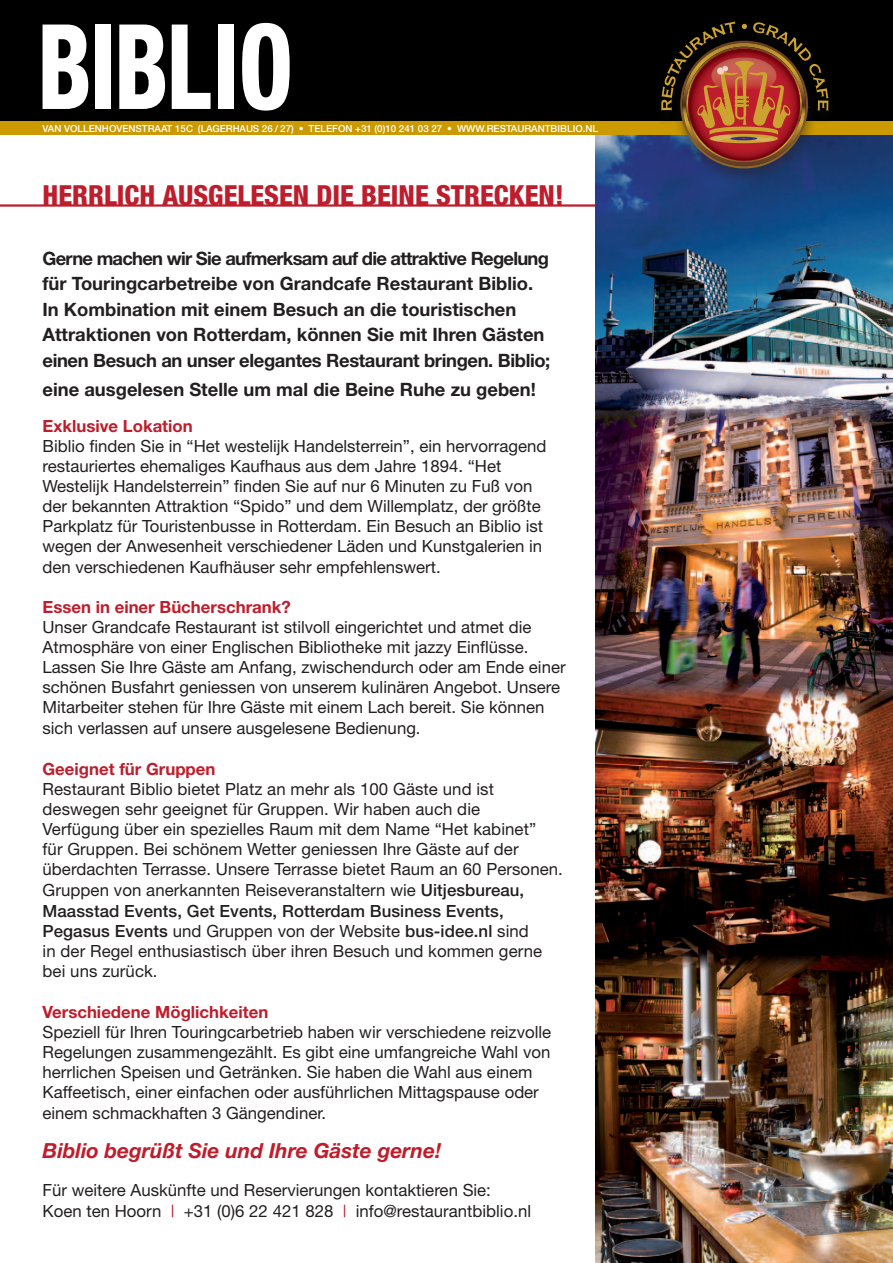
<style>
.page{position:relative;width:893px;height:1263px;background:#fff}
.page>*{position:absolute;margin:0;border:0;box-sizing:border-box;transform-origin:0 0}
.t1{font:800 condensed 118.2px "Helvetica Neue";letter-spacing:-.02em;color:#fff;scale:.8 1}
.t2{font:800 condensed 27.75px "Helvetica Neue";color:#be1d2c}
.t3{font:italic 700 20.85px "Helvetica Neue";color:#be1d2c}
.t4{font:700 18.45px/25.7px "Helvetica Neue";color:#231f20}
.t5{font:16.8px/20.2px "Helvetica Neue";color:#231f20}
.t6{font:700 16.8px "Helvetica Neue";color:#be1d2c}
.t7{font:500 9.75px "Helvetica Neue";color:#fff}
.s1{font-weight:500}
.s2{color:#be1d2c}
</style>
<div class="page">
<hr style="left:0;top:204px;width:619px;height:3px;background:#be1d2c">
<img style="left:595px;top:135px;width:298px;height:1128px">
<div style="left:0;top:0;width:893px;height:123px;background:#000001"></div>
<div style="left:0;top:121px;width:893px;height:14px;background:#cb9a00"></div>
<div style="left:654px;top:22px;width:185px;height:164px;background:#231f20;opacity:.4"></div>
<svg style="left:661px;top:21px;width:168px;height:147px"></svg>
<h1 class="t1" style="left:38px;top:-6px;width:321px">BIBLIO</h1>
<p class="t7" style="left:43px;top:123px;width:557px">Van Vollenhovenstraat 15c (Lagerhaus 26 / 27) • telefon +31 (0)10 241 03 27 • www.restaurantbiblio.nl</p>
<h2 class="t2" style="left:43px;top:178px;width:523px">HERRLICH AUSGELESEN DIE BEINE STRECKEN!</h2>
<p class="t4" style="left:43px;top:245px;width:509px">Gerne machen wir Sie aufmerksam auf die attraktive Regelung für Touringcarbetreibe von Grandcafe Restaurant Biblio.<br>In Kombination mit einem Besuch an die touristischen Attraktionen von Rotterdam, können Sie mit Ihren Gästen einen Besuch an unser elegantes Restaurant bringen. Biblio;</p>
<p class="t4" style="left:43px;top:376px;width:495px">eine ausgelesen Stelle um mal die Beine Ruhe zu geben!</p>
<p class="t6" style="left:43px;top:415px;width:152px">Exklusive Lokation</p>
<p class="t5" style="left:43px;top:435px;width:505px">Biblio finden Sie in “Het westelijk Handelsterrein”, ein hervorragend restauriertes ehemaliges Kaufhaus aus dem Jahre 1894. “Het Westelijk Handelsterrein” finden Sie auf nur 6 Minuten zu Fuß von der bekannten Attraktion “Spido” und dem Willemplatz, der größte Parkplatz für Touristenbusse in Rotterdam. Ein Besuch an Biblio ist wegen der Anwesenheit verschiedener Läden und Kunstgalerien in den verschiedenen Kaufhäuser sehr empfehlenswert.</p>
<p class="t6" style="left:43px;top:597px;width:250px">Essen in einer Bücherschrank?</p>
<p class="t5" style="left:43px;top:617px;width:525px">Unser Grandcafe Restaurant ist stilvoll eingerichtet und atmet die Atmosphäre von einer Englischen Bibliotheke mit jazzy Einflüsse.<br>Lassen Sie Ihre Gäste am Anfang, zwischendurch oder am Ende einer schönen Busfahrt geniessen von unserem kulinären Angebot. Unsere Mitarbeiter stehen für Ihre Gäste mit einem Lach bereit. Sie können sich verlassen auf unsere ausgelesene Bedienung.</p>
<p class="t6" style="left:43px;top:759px;width:174px">Geeignet für Gruppen</p>
<p class="t5" style="left:43px;top:779px;width:522px">Restaurant Biblio bietet Platz an mehr als 100 Gäste und ist deswegen sehr geeignet für Gruppen. Wir haben auch die<br>Verfügung über ein spezielles Raum mit dem Name “Het kabinet”<br>für Gruppen. Bei schönem Wetter geniessen Ihre Gäste auf der überdachten Terrasse. Unsere Terrasse bietet Raum an 60 Personen.<br>Gruppen von anerkannten Reiseveranstaltern wie <span class="s1">Uitjesbureau, Maasstad Events, G et Events, Rotterdam B usiness Events, Pegasus Events</span> und Gruppen von der Website <span class="s1">bus-idee.nl</span> sind<br>in der Regel enthusiastisch über ihren Besuch und kommen gerne bei uns zurück.</p>
<p class="t6" style="left:43px;top:1002px;width:227px">Verschiedene Möglichkeiten</p>
<p class="t5" style="left:43px;top:1022px;width:510px">Speziell für Ihren Touringcarbetrieb haben wir verschiedene reizvolle Regelungen zusammengezählt. Es gibt eine umfangreiche Wahl von herrlichen Speisen und Getränken. Sie haben die Wahl aus einem Kaffeetisch, einer einfachen oder ausführlichen Mittagspause oder einem schmackhaften 3 Gängendiner.</p>
<p class="t3" style="left:43px;top:1137px;width:400px">Biblio begrüßt Sie und Ihre Gäste gerne!</p>
<p class="t5" style="left:43px;top:1179px;width:490px;line-height:20.9px">Für weitere Auskünfte und Reservierungen kontaktieren Sie:<br>Koen ten Hoorn <span class="s2">|</span> +31 (0)6 22 421 828 <span class="s2">|</span> info@restaurantbiblio.nl</p>
</div>
